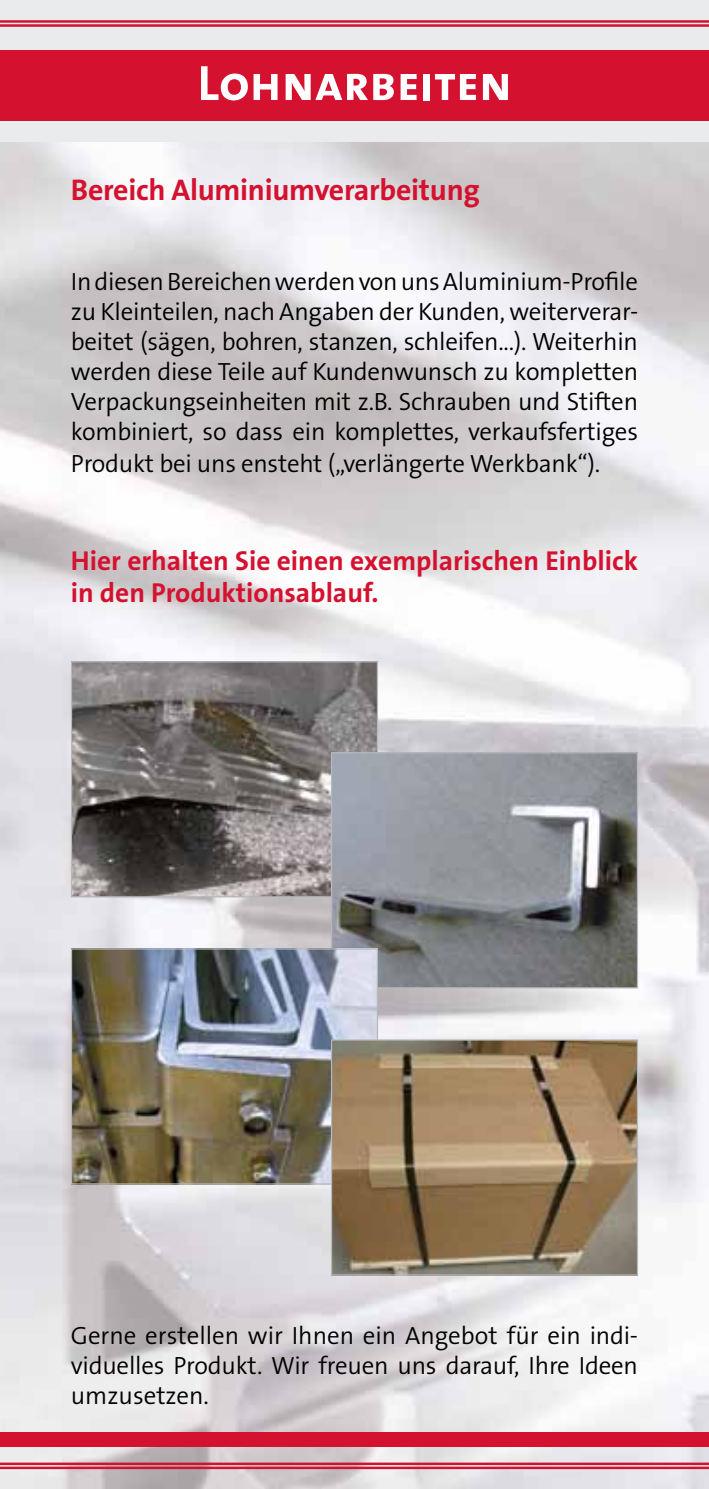
<style>
.page{position:relative;width:709px;height:1489px;background:#fff}
.page>*{position:absolute;margin:0;border:0;box-sizing:border-box;transform-origin:0 0}
.t1{font:50px "The Sans Bold Caps";color:#fff}
.t2{font:700 30px "The Sans B7";letter-spacing:-.01em;color:#d51130}
.t3{font:700 27.5px/32.5px "The Sans B7";color:#d51130}
.t4{font:300 25px/30px "The Sans B4";letter-spacing:-.01em;color:#000;text-align:justify}
</style>
<div class="page">
<img style="left:0;top:828px;width:709px;height:660px">
<div style="left:0;top:0;width:709px;height:142px;background:#e9ebec"></div>
<div style="left:0;top:50px;width:709px;height:70px;background:#d51130"></div>
<div style="left:0;top:1431px;width:709px;height:15px;background:#d51130"></div>
<hr style="left:0;top:20px;width:709px;height:3px;background:#d51130">
<hr style="left:0;top:1462px;width:709px;height:2px;background:#d51130">
<hr style="left:0;top:24px;width:709px;height:3px;background:#d51130">
<hr style="left:0;top:1466px;width:709px;height:2px;background:#d51130">
<img style="left:73px;top:663px;width:303px;height:232px">
<div style="left:71px;top:661px;width:307px;height:236px;border:1px solid #b5b9bc"></div>
<img style="left:333px;top:754px;width:303px;height:232px">
<div style="left:331px;top:752px;width:307px;height:236px;border:1px solid #b5b9bc"></div>
<img style="left:73px;top:950px;width:303px;height:232px">
<div style="left:71px;top:948px;width:307px;height:236px;border:1px solid #b5b9bc"></div>
<img style="left:333px;top:1041px;width:303px;height:232px">
<div style="left:331px;top:1039px;width:307px;height:236px;border:1px solid #b5b9bc"></div>
<h1 class="t1" style="left:197px;top:41px;width:316px">Lohnarbeiten</h1>
<p class="t2" style="left:71px;top:174px;width:410px">Bereich Aluminiumverarbeitung</p>
<p class="t4" style="left:71px;top:267px;width:569px">In diesen Bereichen werden von uns Aluminium-Profile zu Kleinteilen, nach Angaben der Kunden, weiterverar&shy;beitet (sägen, bohren, stanzen, schleifen...). Weiterhin werden diese Teile auf Kundenwunsch zu kompletten Verpackungseinheiten mit z.B. Schrauben und Stiften kombiniert, so dass ein komplettes, verkaufsfertiges</p>
<p class="t4" style="left:71px;top:450px;width:531px">Produkt bei uns ensteht („verlängerte Werkbank“).</p>
<p class="t3" style="left:71px;top:545px;width:568px">Hier erhalten Sie einen exemplarischen Einblick in den Produktionsablauf.</p>
<p class="t4" style="left:71px;top:1321px;width:568px">Gerne erstellen wir Ihnen ein Angebot für ein indi&shy;viduelles Produkt. Wir freuen uns darauf, Ihre Ideen umzusetzen.</p>
</div>
